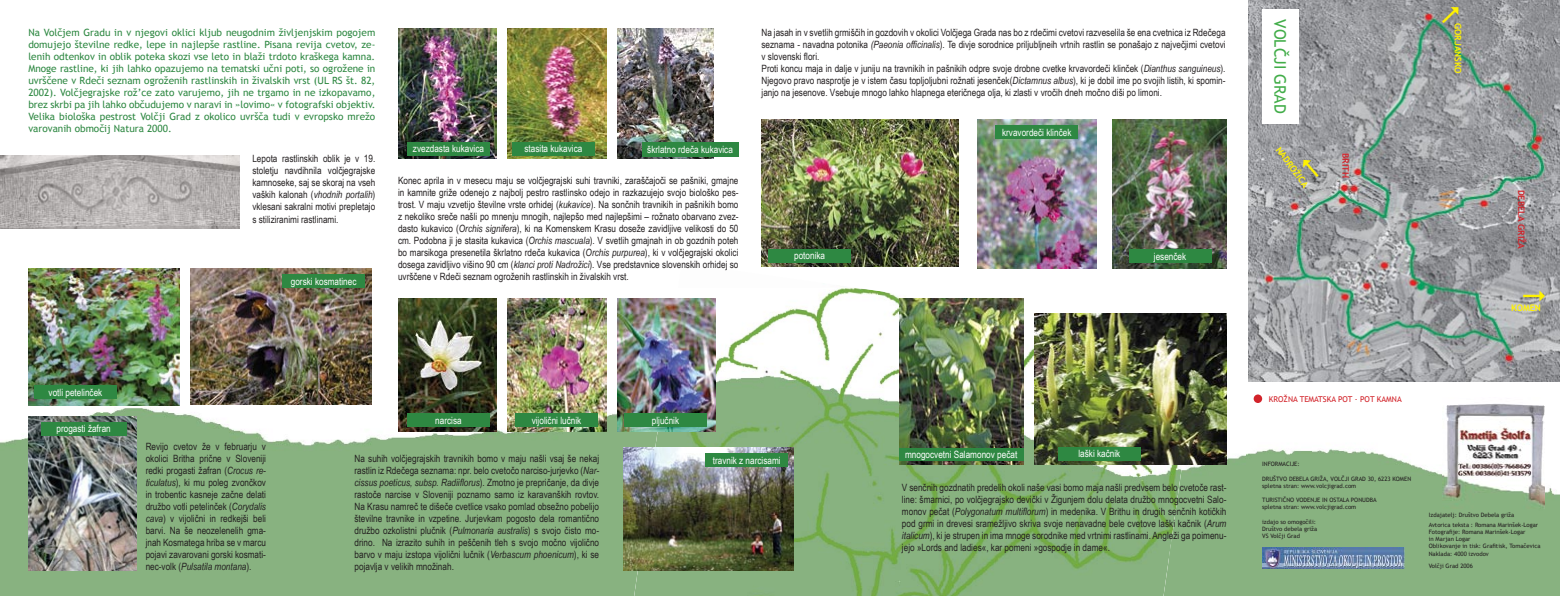
<style>
.page{position:relative;width:1560px;height:596px;background:#fff}
.page>*{position:absolute;margin:0;border:0;box-sizing:border-box;transform-origin:0 0}
.t1{font:16px "Trebuchet MS";color:#42ad49}
.t2{font:10px/12px "Arial Narrow";color:#231f20;text-align:justify}
.t3{font:10px/12px "Trebuchet MS";color:#2e8842;text-align:justify}
.t4{font:10px "Arial Narrow";color:#fff}
.t5{font:700 9px "Trebuchet MS";color:#fff200}
.t6{font:700 9px "Trebuchet MS";color:#d2232a}
.t7{font:8px "Trebuchet MS";color:#d2232a}
.t8{font:6px/7.2px "Trebuchet MS";color:#231f20}
.s1{font-style:italic}
</style>
<div class="page">
<img style="left:0;top:287px;width:634px;height:308px">
<img style="left:1200px;top:355px;width:252px;height:240px">
<img style="left:1452px;top:381px;width:107px;height:34px">
<div style="left:1524px;top:486px;width:35px;height:109px;background:#88b280"></div>
<div style="left:1253px;top:394px;width:8px;height:9px;background:#d2232a;border-radius:50%"></div>
<img style="left:761px;top:266px;width:94px;height:1px">
<img style="left:634px;top:288px;width:566px;height:307px">
<img style="left:0;top:155px;width:239px;height:74px">
<img style="left:28px;top:268px;width:151px;height:137px">
<img style="left:28px;top:416px;width:108px;height:154px">
<img style="left:190px;top:268px;width:181px;height:136px">
<div style="left:41px;top:421px;width:85px;height:14px;background:#2e8842"></div>
<div style="left:34px;top:385px;width:83px;height:13px;background:#2e8842"></div>
<div style="left:282px;top:274px;width:83px;height:14px;background:#2e8842"></div>
<img style="left:398px;top:28px;width:98px;height:131px">
<img style="left:507px;top:28px;width:99px;height:131px">
<img style="left:617px;top:28px;width:97px;height:131px">
<div style="left:407px;top:142px;width:83px;height:13px;background:#2e8842"></div>
<div style="left:512px;top:142px;width:83px;height:13px;background:#2e8842"></div>
<div style="left:641px;top:142px;width:97px;height:14px;background:#2e8842"></div>
<img style="left:398px;top:298px;width:98px;height:133px">
<img style="left:624px;top:446px;width:169px;height:124px">
<img style="left:507px;top:298px;width:99px;height:133px">
<img style="left:617px;top:298px;width:98px;height:133px">
<div style="left:407px;top:413px;width:83px;height:14px;background:#2e8842"></div>
<div style="left:515px;top:413px;width:83px;height:14px;background:#2e8842"></div>
<div style="left:624px;top:413px;width:83px;height:14px;background:#2e8842"></div>
<div style="left:705px;top:453px;width:83px;height:14px;background:#2e8842"></div>
<img style="left:761px;top:119px;width:197px;height:147px">
<img style="left:977px;top:119px;width:119px;height:149px">
<img style="left:1112px;top:119px;width:114px;height:149px">
<div style="left:768px;top:249px;width:83px;height:13px;background:#2e8842"></div>
<div style="left:995px;top:125px;width:83px;height:14px;background:#2e8842"></div>
<div style="left:1128px;top:249px;width:83px;height:14px;background:#2e8842"></div>
<img style="left:1034px;top:313px;width:192px;height:151px">
<img style="left:899px;top:298px;width:124px;height:166px">
<div style="left:899px;top:447px;width:124px;height:13px;background:#2e8842"></div>
<div style="left:1057px;top:446px;width:83px;height:14px;background:#2e8842"></div>
<img style="left:1247px;top:0;width:312px;height:381px">
<img style="left:1261px;top:547px;width:143px;height:21px">
<img style="left:1441px;top:397px;width:103px;height:113px">
<div style="left:1261px;top:9px;width:37px;height:114px;background:#fff"></div>
<svg style="left:1523px;top:291px;width:21px;height:11px"></svg>
<svg style="left:1438px;top:4px;width:23px;height:23px"></svg>
<svg style="left:1299px;top:156px;width:22px;height:23px"></svg>
<p class="t3" style="left:28px;top:26px;width:348px">Na Volčjem Gradu in v njegovi oklici kljub neugodnim življenjskim pogojem domujejo številne redke, lepe in najlepše rastline. Pisana revija cvetov, ze&shy;lenih odtenkov in oblik poteka skozi vse leto in blaži trdoto kraškega kamna.<br>Mnoge rastline, ki jih lahko opazujemo na tematski učni poti, so ogrožene in uvrščene v Rdeči seznam ogroženih rastlinskih in živalskih vrst (UL RS št. 82, 2002). Volčjegrajske rož’ce zato varujemo, jih ne trgamo in ne izkopavamo, brez skrbi pa jih lahko občudujemo v naravi in »lovimo« v fotografski objektiv.<br>Velika biološka pestrost Volčji Grad z okolico uvršča tudi v evropsko mrežo varovanih območij Natura 2000.</p>
<p class="t2" style="left:252px;top:152px;width:124px">Lepota rastlinskih oblik je v 19. stoletju navdihnila volčjegrajske kamnoseke, saj se skoraj na vseh vaških kalonah (<span class="s1">vhodnih portalih</span>) vklesani sakralni motivi prepletajo s stiliziranimi rastlinami.</p>
<p class="t4" style="left:291px;top:274px;width:67px">gorski kosmatinec</p>
<p class="t4" style="left:413px;top:141px;width:73px">zvezdasta kukavica</p>
<p class="t4" style="left:524px;top:141px;width:59px">stasita kukavica</p>
<p class="t4" style="left:647px;top:142px;width:87px">škrlatno rdeča kukavica</p>
<p class="t2" style="left:398px;top:174px;width:342px">Konec aprila in v mesecu maju se volčjegrajski suhi travniki, zaraščajoči se pašniki, gmajne in kamnite griže odenejo z najbolj pestro rastlinsko odejo in razkazujejo svojo biološko pes&shy;trost. V maju vzvetijo številne vrste orhidej (<span class="s1">kukavice</span>). Na sončnih travnikih in pašnikih bomo z nekoliko sreče našli po mnenju mnogih, najlepšo med najlepšimi – rožnato obarvano zvez&shy;dasto kukavico (<span class="s1">Orchis signifera</span>), ki na Komenskem Krasu doseže zavidljive velikosti do 50 cm. Podobna ji je stasita kukavica (<span class="s1">Orchis mascuala</span>). V svetlih gmajnah in ob gozdnih poteh bo marsikoga presenetila škrlatno rdeča kukavica (<span class="s1">Orchis purpurea</span>), ki v volčjegrajski okolici dosega zavidljivo višino 90 cm (<span class="s1">klanci proti Nadrožici</span>). Vse predstavnice slovenskih orhidej so uvrščene v Rdeči seznam ogroženih rastlinskih in živalskih vrst.</p>
<p class="t2" style="left:761px;top:26px;width:465px;text-align:left">Na jasah in v svetlih grmiščih in gozdovih v okolici Volčjega Grada nas bo z rdečimi cvetovi razveselila še ena cvetnica iz Rdečega seznama - navadna potonika <span class="s1">(Paeonia officinalis</span>). Te divje sorodnice priljubljneih vrtnih rastlin se ponašajo z največjimi cvetovi v slovenski flori.<br>Proti koncu maja in dalje v juniju na travnikih in pašnikih odpre svoje drobne cvetke krvavordeči klinček (<span class="s1">Dianthus sanguineus</span>).<br>Njegovo pravo nasprotje je v istem času topljoljubni rožnati jesenček(<span class="s1">Dictamnus albus</span>), ki je dobil ime po svojih listih, ki spomin&shy;janjo na jesenove. Vsebuje mnogo lahko hlapnega eteričnega olja, ki zlasti v vročih dneh močno diši po limoni.</p>
<p class="t4" style="left:794px;top:248px;width:32px">potonika</p>
<p class="t4" style="left:1002px;top:125px;width:71px">krvavordeči klinček</p>
<p class="t4" style="left:1153px;top:249px;width:34px">jesenček</p>
<p class="t4" style="left:49px;top:384px;width:55px">votli petelinček</p>
<p class="t4" style="left:56px;top:421px;width:56px">progasti žafran</p>
<p class="t4" style="left:435px;top:413px;width:28px">narcisa</p>
<p class="t4" style="left:531px;top:413px;width:51px">vijolični lučnik</p>
<p class="t4" style="left:651px;top:413px;width:29px">pljučnik</p>
<p class="t2" style="left:146px;top:440px;width:122px">Revijo cvetov že v februarju v okolici Britha prične v Sloveniji redki progasti žafran (<span class="s1">Crocus re&shy;ticulatus</span>), ki mu poleg zvončkov in trobentic kasneje začne delati družbo votli petelinček (<span class="s1">Corydalis cava</span>) v vijolični in redkejši beli barvi. Na še neozelenelih gma&shy;jnah Kosmatega hriba se v marcu pojavi zavarovani gorski kosmati&shy;nec-volk (<span class="s1">Pulsatila montana</span>).</p>
<p class="t2" style="left:354px;top:452px;width:246px">Na suhih volčjegrajskih travnikih bomo v maju našli vsaj še nekaj rastlin iz Rdečega seznama: npr. belo cvetočo narciso-jurjevko (<span class="s1">Nar&shy;cissus poeticus, subsp. Radiiflorus</span>). Zmotno je prepričanje, da divje rastoče narcise v Sloveniji poznamo samo iz karavanških rovtov.<br>Na Krasu namreč te dišeče cvetlice vsako pomlad obsežno pobelijo številne travnike in vzpetine. Jurjevkam pogosto dela romantično družbo ozkolistni plučnik (<span class="s1">Pulmonaria australis</span>) s svojo čisto mo&shy;drino. Na izrazito suhih in peščenih tleh s svojo močno vijolično barvo v maju izstopa vijolični lučnik (<span class="s1">Verbascum phoenicum</span>), ki se pojavlja v velikih množinah.</p>
<p class="t4" style="left:712px;top:453px;width:69px">travnik z narcisami</p>
<p class="t4" style="left:905px;top:446px;width:114px">mnogocvetni Salamonov pečat</p>
<p class="t4" style="left:1078px;top:446px;width:43px">laški kačnik</p>
<p class="t2" style="left:901px;top:480px;width:326px">V senčnih gozdnatih predelih okoli naše vasi bomo maja našli predvsem belo cvetoče rast&shy;line: šmarnici, po volčjegrajsko devički v Žigunjem dolu delata družbo mnogocvetni Salo&shy;monov pečat (<span class="s1">Polygonatum multiflorum</span>) in medenika. V Brithu in drugih senčnih kotičkih pod grmi in drevesi sramežljivo skriva svoje nenavadne bele cvetove laški kačnik (<span class="s1">Arum italicum</span>), ki je strupen in ima mnoge sorodnike med vrtnimi rastlinami. Angleži ga poimenu&shy;jejo »Lords and ladies«, kar pomeni »gospodje in dame«.</p>
<h1 class="t1" style="left:1289px;top:19px;width:96px;rotate:90deg">VOLČJI GRAD</h1>
<p class="t5" style="left:1282px;top:144px;width:50px;rotate:54deg">NADROŽICA</p>
<p class="t6" style="left:1350px;top:153px;width:27px;rotate:90deg">BRITH</p>
<p class="t5" style="left:1463px;top:23px;width:52px;rotate:90deg">GORJANSKO</p>
<p class="t6" style="left:1526px;top:189px;width:61px;rotate:90deg">DEBELA GRIŽA</p>
<p class="t5" style="left:1510px;top:302px;width:31px">KOMEN</p>
<p class="t7" style="left:1268px;top:394px;width:134px">KROŽNA TEMATSKA POT - POT KAMNA</p>
<p class="t8" style="left:1261px;top:460px;width:39px">INFORMACIJE:</p>
<p class="t8" style="left:1261px;top:474px;width:150px">DRUŠTVO DEBELA GRIŽA, VOLČJI GRAD 30, 6223 KOMEN spletna stran: www.volcjigrad.com</p>
<p class="t8" style="left:1261px;top:496px;width:116px">TURISTIČNO VODENJE IN OSTALA PONUDBA spletna stran: www.volcjigrad.com</p>
<p class="t8" style="left:1261px;top:518px;width:57px">izdajo so omogočili:<br>Društvo debela griža<br>VS Volčji Grad</p>
<p class="t8" style="left:1428px;top:510px;width:111px;line-height:9.6px">Izdajatelj: Društvo Debela griža<br>Avtorica teksta : Romana Marinšek-Logar</p>
<p class="t8" style="left:1428px;top:528px;width:113px">Fotografije: Romana Marinšek-Logar<br>in Marjan Logar<br>Oblikovanje in tisk: Grafitisk, Tomačevica<br>Naklada: 4000 izvodov</p>
<p class="t8" style="left:1428px;top:561px;width:46px">Volčji Grad 2006</p>
</div>
